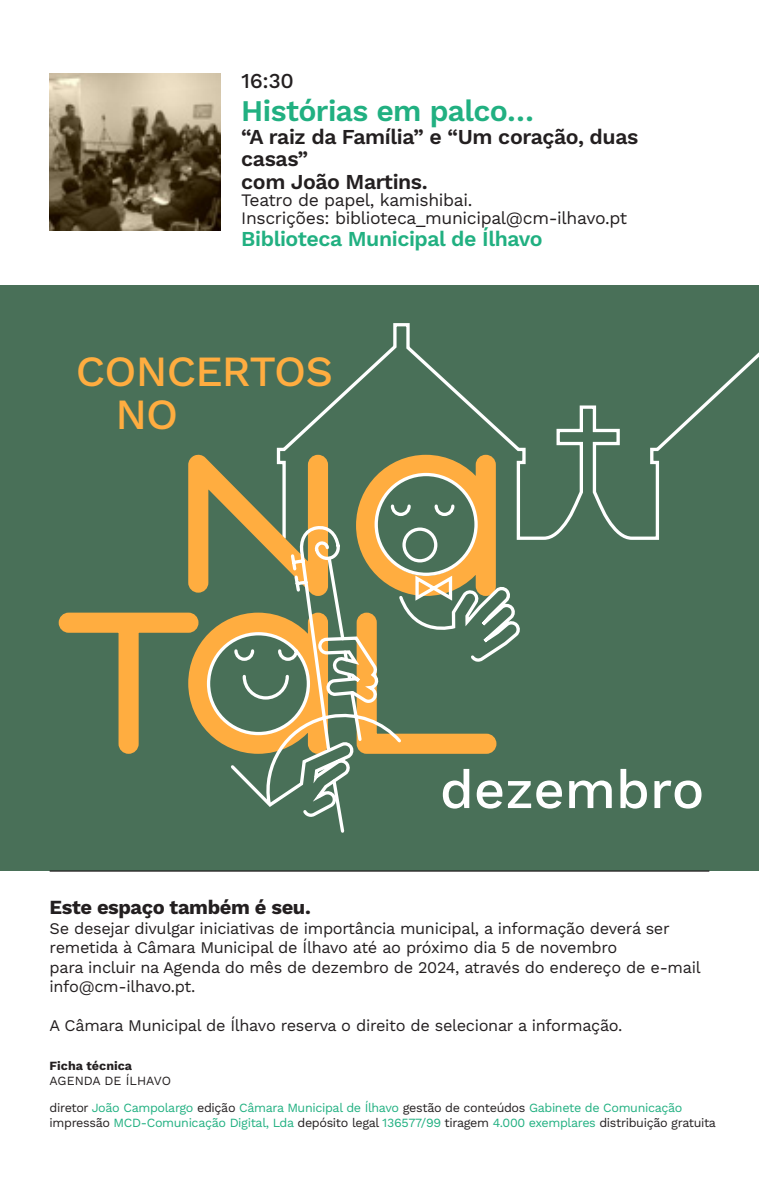
<style>
.page{position:relative;width:759px;height:1177px;background:#fff}
.page>*{position:absolute;margin:0;border:0;box-sizing:border-box;transform-origin:0 0}
.t1{font:500 54px "Work Sans";color:#fff}
.t2{font:500 43px/43px "Work Sans";letter-spacing:-.02em;color:#ffad40}
.AGENDA{font:600 30px "Work Sans";letter-spacing:-.02em;color:#21b081}
.AGENDA-2{font:600 21.25px/22.5px "Work Sans";letter-spacing:-.02em;color:#231f20}
.AGENDA-3{font:600 21.25px "Work Sans";letter-spacing:-.02em;color:#21b081}
.AGENDA-4{font:500 21.25px "Work Sans";color:#231f20}
.AGENDA-5{font:700 20px "Work Sans";letter-spacing:-.02em;color:#231f20}
.AGENDA-6{font:17.5px "Work Sans";letter-spacing:-.02em;color:#231f20}
.AGENDA-7{font:16.25px/19.5px "Work Sans";letter-spacing:-.02em;color:#231f20}
.t3{font:12.5px "Work Sans";letter-spacing:-.03em;color:#21b081}
.t4{font:12.5px "Work Sans";color:#231f20}
.t5{font:700 12.5px "Work Sans";color:#231f20}
.s1{color:#231f20}
</style>
<div class="page">
<div style="left:0;top:286px;width:758px;height:585px;background:#497058"></div>
<svg style="left:276px;top:323px;width:482px;height:217px"></svg>
<svg style="left:58px;top:450px;width:465px;height:368px"></svg>
<hr style="left:50px;top:870px;width:659px;height:1px;background:#231f20">
<img style="left:50px;top:73px;width:170px;height:158px">
<p class="AGENDA-4" style="left:241px;top:69px;width:54px">16:30</p>
<p class="AGENDA" style="left:241px;top:93px;width:294px">Histórias em palco…</p>
<p class="AGENDA-2" style="left:241px;top:126px;width:398px">“A raiz da Família” e “Um coração, duas casas”</p>
<p class="AGENDA-2" style="left:241px;top:171px;width:188px">com João Martins.</p>
<p class="AGENDA-6" style="left:241px;top:190px;width:232px">Teatro de papel, kamishibai.</p>
<p class="AGENDA-6" style="left:241px;top:207px;width:387px">Inscrições: biblioteca_municipal@cm-ilhavo.pt</p>
<p class="AGENDA-3" style="left:241px;top:226px;width:303px">Biblioteca Municipal de Ílhavo</p>
<p class="t2" style="left:115px;top:351px;width:219px;text-indent:-39px">CONCERTOS<br>NO</p>
<p class="t1" style="left:439px;top:758px;width:266px">dezembro</p>
<p class="AGENDA-5" style="left:50px;top:896px;width:262px">Este espaço também é seu.</p>
<p class="AGENDA-7" style="left:50px;top:919px;width:621px">Se desejar divulgar iniciativas de importância municipal, a informação deverá ser remetida à Câmara Municipal de Ílhavo até ao próximo dia 5 de novembro</p>
<p class="AGENDA-7" style="left:50px;top:958px;width:652px">para incluir na Agenda do mês de dezembro de 2024, através do endereço de e-mail</p>
<p class="AGENDA-7" style="left:50px;top:977px;width:147px">info@cm-ilhavo.pt.</p>
<p class="AGENDA-7" style="left:50px;top:1016px;width:574px">A Câmara Municipal de Ílhavo reserva o direito de selecionar a informação.</p>
<p class="t5" style="left:50px;top:1058px;width:84px">Ficha técnica</p>
<p class="t4" style="left:50px;top:1073px;width:123px">AGENDA DE ÍLHAVO</p>
<p class="t3" style="left:50px;top:1100px;width:634px"><span class="s1">diretor</span> João Campolargo <span class="s1">edição</span> Câmara Municipal de Ílhavo <span class="s1">gestão de conteúdos</span> Gabinete de Comunicação</p>
<p class="t3" style="left:50px;top:1115px;width:667px"><span class="s1">impressão</span> MCD-Comunicação Digital, Lda <span class="s1">depósito legal</span> 136577/99 <span class="s1">tiragem</span> 4.000 exemplares <span class="s1">distribuição gratuita</span></p>
</div>
